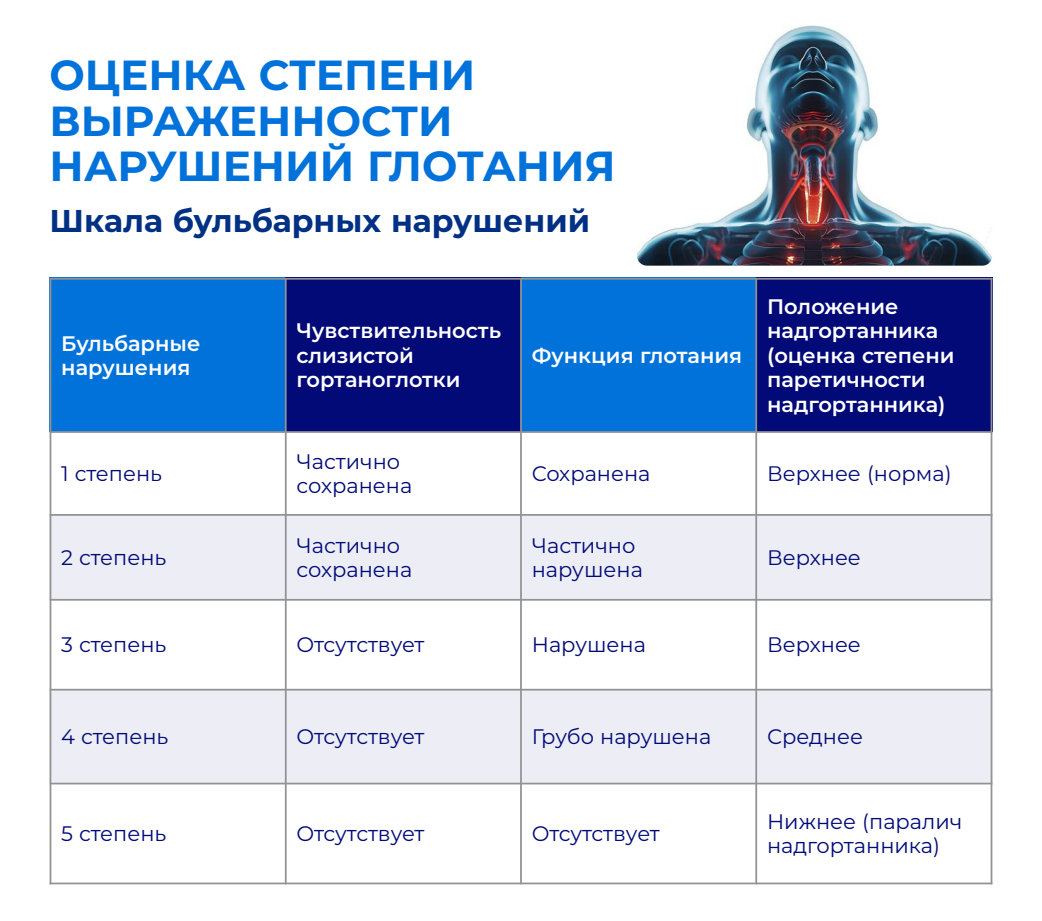
<style>
.page{position:relative;width:1042px;height:921px;background:#fff}
.page>*{position:absolute;margin:0;border:0;box-sizing:border-box;transform-origin:0 0}
.t1{font:700 42px/45.5px "Montserrat";color:#0072da}
.t2{font:700 31.5px "Montserrat";color:#003084}
.t3{font:21px/24.5px "Montserrat";color:#010a77}
.t4{font:600 21px/24.5px "Montserrat";color:#fff}
</style>
<div class="page">
<div style="left:50px;top:278px;width:236px;height:154px;background:#0072da"></div>
<div style="left:286px;top:278px;width:235px;height:154px;background:#010a77"></div>
<div style="left:521px;top:278px;width:235px;height:154px;background:#0072da"></div>
<div style="left:756px;top:278px;width:236px;height:154px;background:#010a77"></div>
<div style="left:50px;top:515px;width:236px;height:85px;background:#edeef5"></div>
<div style="left:286px;top:515px;width:235px;height:85px;background:#edeef5"></div>
<div style="left:521px;top:515px;width:235px;height:85px;background:#edeef5"></div>
<div style="left:756px;top:515px;width:236px;height:85px;background:#edeef5"></div>
<div style="left:50px;top:690px;width:236px;height:94px;background:#edeef5"></div>
<div style="left:286px;top:690px;width:235px;height:94px;background:#edeef5"></div>
<div style="left:521px;top:690px;width:235px;height:94px;background:#edeef5"></div>
<div style="left:756px;top:690px;width:236px;height:94px;background:#edeef5"></div>
<hr style="left:50px;top:278px;width:1px;height:606px;background:#939293">
<hr style="left:285px;top:278px;width:2px;height:606px;background:#939293">
<hr style="left:520px;top:278px;width:2px;height:606px;background:#939293">
<hr style="left:755px;top:278px;width:2px;height:606px;background:#939293">
<hr style="left:990px;top:278px;width:2px;height:606px;background:#939293">
<hr style="left:50px;top:278px;width:942px;height:2px;background:#939293">
<hr style="left:50px;top:431px;width:942px;height:2px;background:#939293">
<hr style="left:50px;top:514px;width:942px;height:2px;background:#939293">
<hr style="left:50px;top:599px;width:942px;height:2px;background:#939293">
<hr style="left:50px;top:689px;width:942px;height:2px;background:#939293">
<hr style="left:50px;top:783px;width:942px;height:1px;background:#939293">
<hr style="left:50px;top:883px;width:942px;height:1px;background:#939293">
<img style="left:637px;top:25px;width:355px;height:241px">
<h1 class="t1" style="left:49px;top:51px;width:567px">ОЦЕНКА СТЕПЕНИ<br>ВЫРАЖЕННОСТИ<br>НАРУШЕНИЙ ГЛОТАНИЯ</h1>
<h2 class="t2" style="left:49px;top:198px;width:542px">Шкала бульбарных нарушений</h2>
<p class="t4" style="left:61px;top:330px;width:141px">Бульбарные нарушения</p>
<p class="t4" style="left:296px;top:318px;width:206px">Чувствительность слизистой гортаноглотки</p>
<p class="t4" style="left:532px;top:342px;width:212px">Функция глотания</p>
<p class="t4" style="left:767px;top:293px;width:189px">Положение надгортанника (оценка степени паретичности надгортанника)</p>
<p class="t3" style="left:61px;top:461px;width:102px">1 степень</p>
<p class="t3" style="left:61px;top:544px;width:107px">2 степень</p>
<p class="t3" style="left:296px;top:448px;width:117px">Частично сохранена</p>
<p class="t3" style="left:532px;top:461px;width:120px">Сохранена</p>
<p class="t3" style="left:767px;top:461px;width:186px">Верхнее (норма)</p>
<p class="t3" style="left:296px;top:532px;width:117px">Частично сохранена</p>
<p class="t3" style="left:532px;top:532px;width:113px">Частично нарушена</p>
<p class="t3" style="left:767px;top:544px;width:95px">Верхнее</p>
<p class="t3" style="left:61px;top:632px;width:107px">3 степень</p>
<p class="t3" style="left:296px;top:632px;width:129px">Отсутствует</p>
<p class="t3" style="left:532px;top:632px;width:116px">Нарушена</p>
<p class="t3" style="left:767px;top:632px;width:95px">Верхнее</p>
<p class="t3" style="left:61px;top:724px;width:109px">4 степень</p>
<p class="t3" style="left:296px;top:724px;width:129px">Отсутствует</p>
<p class="t3" style="left:532px;top:724px;width:181px">Грубо нарушена</p>
<p class="t3" style="left:767px;top:724px;width:97px">Среднее</p>
<p class="t3" style="left:61px;top:821px;width:107px">5 степень</p>
<p class="t3" style="left:296px;top:821px;width:129px">Отсутствует</p>
<p class="t3" style="left:532px;top:821px;width:129px">Отсутствует</p>
<p class="t3" style="left:767px;top:808px;width:197px">Нижнее (паралич надгортанника)</p>
</div>
